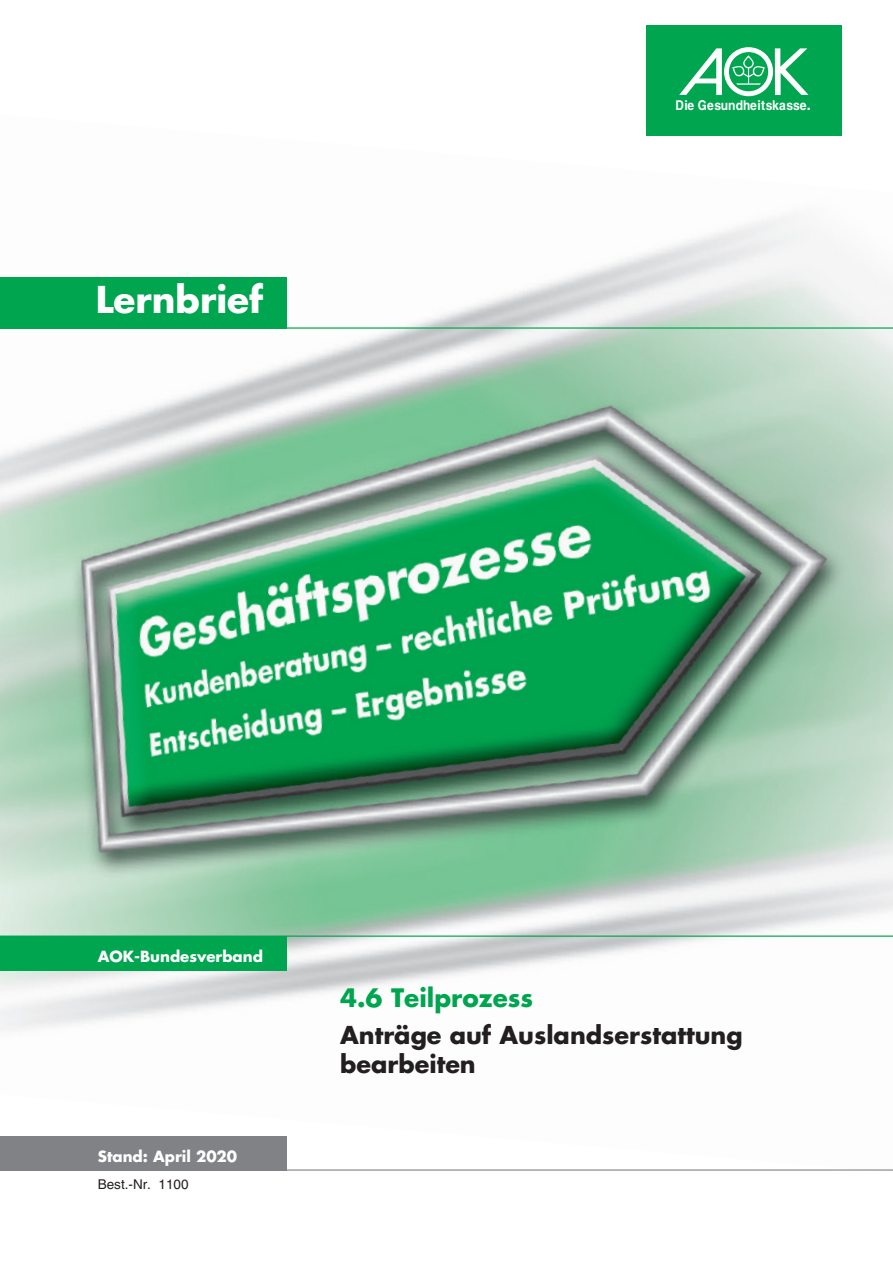
<style>
.page{position:relative;width:893px;height:1263px;background:#fff}
.page>*{position:absolute;margin:0;border:0;box-sizing:border-box;transform-origin:0 0}
.t1{font:700 36px "Futura";color:#fff}
.t2{font:700 24.75px "Futura";color:#00a54f}
.t3{font:700 24px/28.5px "Futura";color:#231f20}
.t4{font:700 15px "Futura";color:#fff}
.t5{font:700 13.5px "Helvetica";letter-spacing:.005em;color:#fff;scale:.86 1}
.t6{font:13.5px "Helvetica";color:#231f20}
.s1{font-size:15.75px}
</style>
<div class="page">
<img style="left:0;top:216px;width:893px;height:955px">
<div style="left:0;top:1136px;width:287px;height:34px;background:#808285"></div>
<div style="left:0;top:936px;width:287px;height:34px;background:#00a54f"></div>
<hr style="left:0;top:935px;width:893px;height:2px;background:#00a54f">
<hr style="left:0;top:327px;width:893px;height:2px;background:#00a54f">
<hr style="left:0;top:1169px;width:893px;height:1px;background:#808285">
<div style="left:0;top:277px;width:287px;height:51px;background:#00a54f"></div>
<div style="left:646px;top:26px;width:196px;height:110px;background:#00a54f"></div>
<svg style="left:679px;top:47px;width:129px;height:49px"></svg>
<p class="t1" style="left:96px;top:275px;width:169px">Lernbrief</p>
<p class="t5" style="left:675px;top:97px;width:159px">Die Gesundheitskasse<span class="s1">.</span></p>
<p class="t4" style="left:98px;top:946px;width:167px">AOK-Bundesverband</p>
<p class="t4" style="left:98px;top:1146px;width:141px">Stand: April 2020</p>
<p class="t6" style="left:98px;top:1176px;width:92px">Best.-Nr. 1100</p>
<p class="t2" style="left:340px;top:980px;width:194px">4.6 Teilprozess</p>
<p class="t3" style="left:340px;top:1020px;width:404px">Anträge auf Auslandserstattung bearbeiten</p>
</div>
